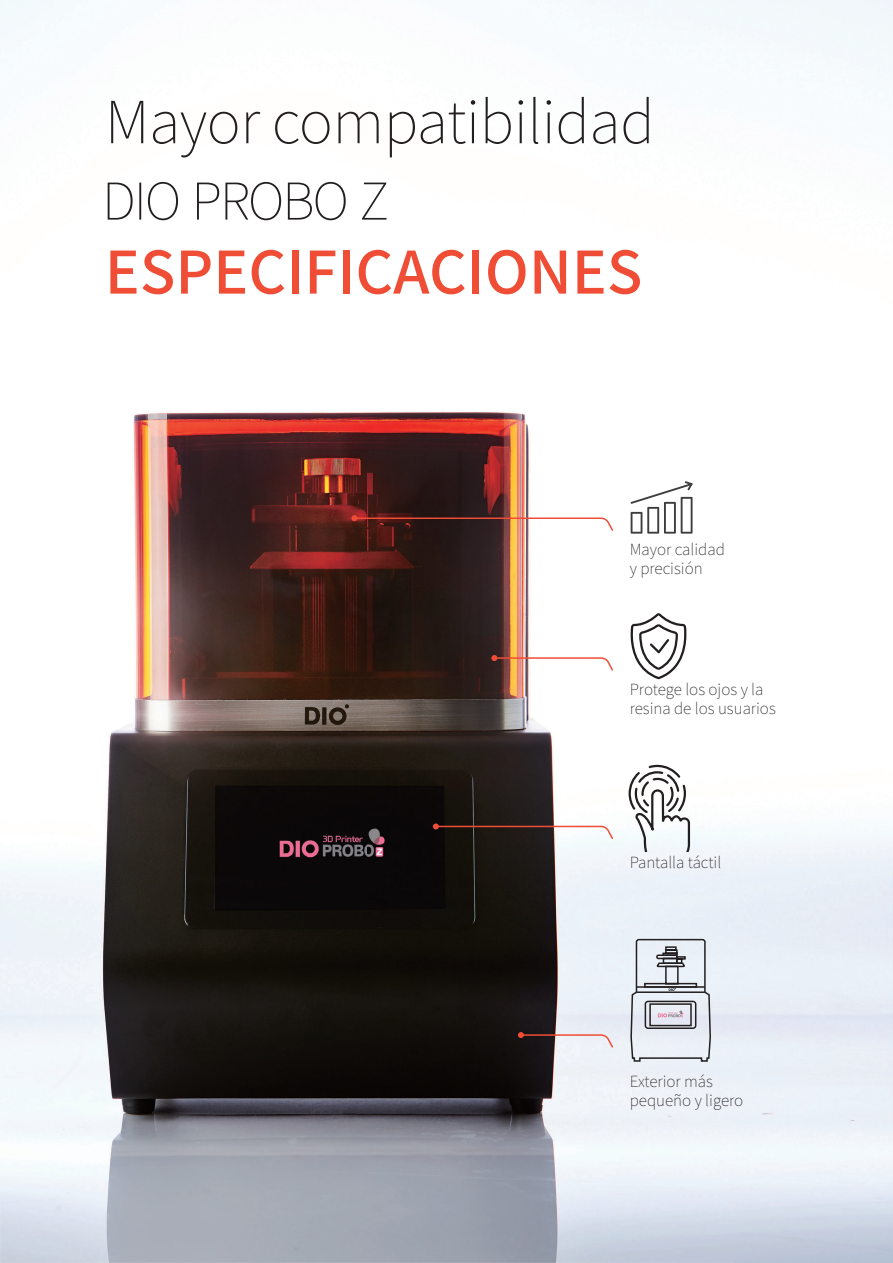
<style>
.page{position:relative;width:893px;height:1263px;background:#fff}
.page>*{position:absolute;margin:0;border:0;box-sizing:border-box;transform-origin:0 0}
.t1{font:500 58.5px "Noto Sans CJ Kkr";color:#ef4d35}
.t2{font:100 58.35px "Noto Sans CJ Kkr";letter-spacing:-.01em;color:#231f20}
.t3{font:100 15.45px/18.6px "Noto Sans CJ Kkr";color:#231f20}
</style>
<div class="page">
<img style="left:0;top:0;width:893px;height:1263px">
<svg style="left:54px;top:1204px;width:16px;height:12px"></svg>
<svg style="left:433px;top:823px;width:182px;height:18px"></svg>
<svg style="left:518px;top:1032px;width:97px;height:17px"></svg>
<svg style="left:630px;top:481px;width:63px;height:53px"></svg>
<svg style="left:351px;top:515px;width:264px;height:18px"></svg>
<svg style="left:491px;top:655px;width:124px;height:17px"></svg>
<svg style="left:630px;top:613px;width:58px;height:66px"></svg>
<svg style="left:630px;top:938px;width:82px;height:124px;background:#c9ccd3"></svg>
<svg style="left:627px;top:764px;width:64px;height:87px"></svg>
<svg style="left:108px;top:182px;width:278px;height:38px"></svg>
<h2 class="t2" style="left:105px;top:89px;width:552px">Mayor compatibilidad</h2>
<h1 class="t1" style="left:105px;top:239px;width:539px">ESPECIFICACIONES</h1>
<p class="t3" style="left:630px;top:541px;width:97px">Mayor calidad y precisión</p>
<p class="t3" style="left:630px;top:681px;width:148px">Protege los ojos y la resina de los usuarios</p>
<p class="t3" style="left:630px;top:853px;width:93px">Pantalla táctil</p>
<p class="t3" style="left:630px;top:1072px;width:115px">Exterior más pequeño y ligero</p>
</div>
